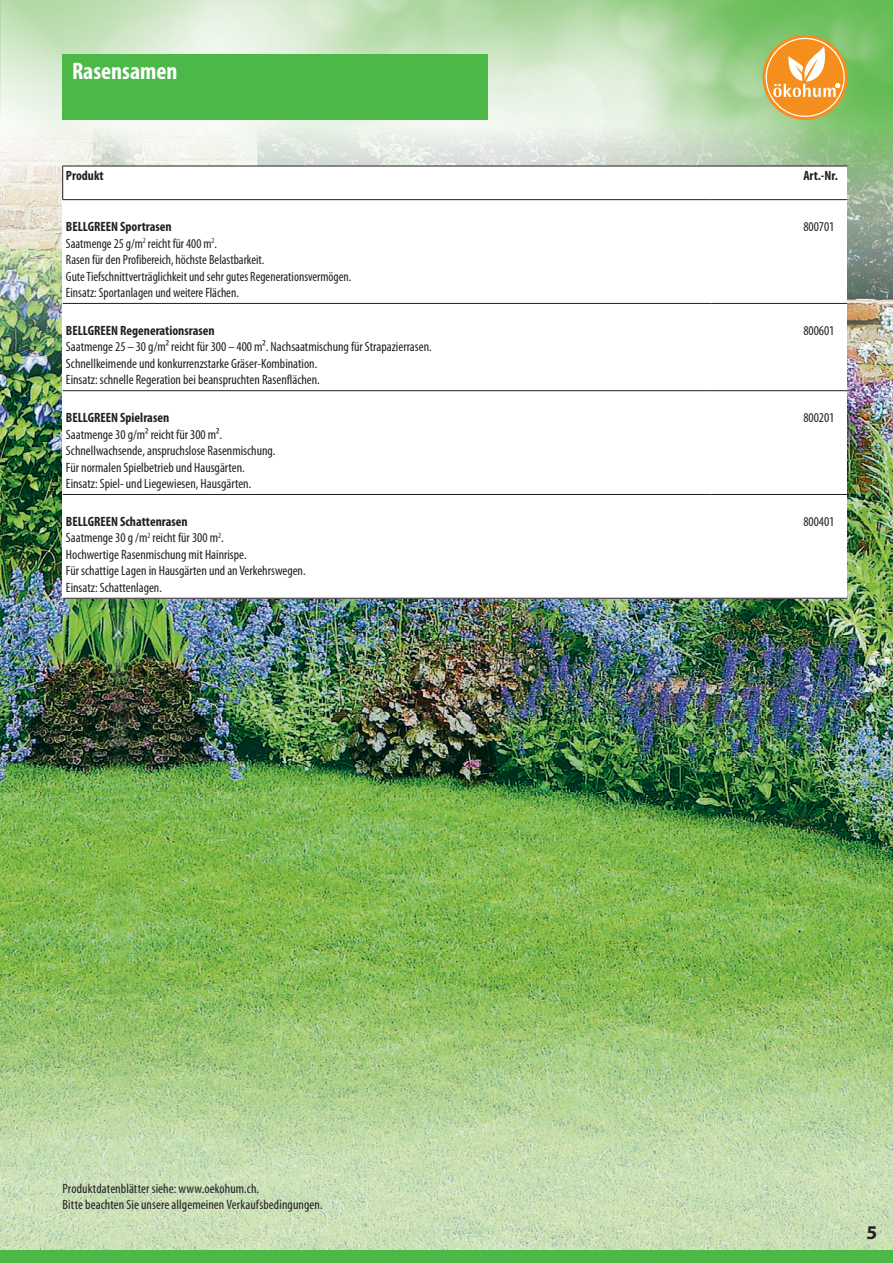
<style>
.page{position:relative;width:893px;height:1263px;background:#fff}
.page>*{position:absolute;margin:0;border:0;box-sizing:border-box;transform-origin:0 0}
.Seitentitel{font:700 condensed 24px "Myriad Pro";color:#fff}
.t1{font:700 19.5px "Myriad Pro";color:#231f20}
._04_Grundschrift{font:condensed 13.5px "Myriad Pro";color:#231f20}
.t2{font:700 condensed 13.5px "Myriad Pro";color:#231f20}
</style>
<div class="page">
<img style="left:0;top:0;width:893px;height:87px">
<img style="left:143px;top:85px;width:750px;height:793px">
<img style="left:0;top:87px;width:143px;height:791px">
<svg style="left:0;top:878px;width:893px;height:372px;background:#a6cb82"></svg>
<div style="left:63px;top:54px;width:425px;height:66px;background:#4cb848"></div>
<div style="left:63px;top:166px;width:784px;height:432px;background:#fff"></div>
<hr style="left:63px;top:166px;width:648px;height:1px;background:#231f20">
<hr style="left:62px;top:166px;width:1px;height:33px;background:#231f20">
<hr style="left:711px;top:166px;width:136px;height:1px;background:#231f20">
<hr style="left:711px;top:199px;width:136px;height:1px;background:#231f20">
<hr style="left:711px;top:303px;width:136px;height:1px;background:#231f20">
<hr style="left:63px;top:598px;width:648px;height:1px;background:#231f20">
<hr style="left:711px;top:598px;width:136px;height:1px;background:#231f20">
<hr style="left:63px;top:390px;width:648px;height:1px;background:#231f20">
<hr style="left:711px;top:390px;width:136px;height:1px;background:#231f20">
<hr style="left:63px;top:494px;width:648px;height:1px;background:#231f20">
<hr style="left:711px;top:494px;width:136px;height:1px;background:#231f20">
<hr style="left:63px;top:199px;width:648px;height:1px;background:#231f20">
<hr style="left:63px;top:303px;width:648px;height:1px;background:#231f20">
<svg style="left:763px;top:35px;width:85px;height:85px;background:#f49831"></svg>
<div style="left:766px;top:38px;width:79px;height:79px;border:1px solid #fff;border-radius:50%"></div>
<svg style="left:773px;top:46px;width:67px;height:51px"></svg>
<div style="left:0;top:1250px;width:893px;height:13px;background:#4cb848"></div>
<p class="Seitentitel" style="left:72px;top:56px;width:107px">Rasensamen</p>
<p class="t2" style="left:66px;top:167px;width:39px">Produkt</p>
<p class="t2" style="left:803px;top:167px;width:36px">Art.-Nr.</p>
<p class="t2" style="left:66px;top:218px;width:107px">BELLGREEN Sportrasen</p>
<p class="_04_Grundschrift" style="left:66px;top:235px;width:153px">Saatmenge 25 g/m<sup>2</sup> reicht für 400 m<sup>2</sup>.</p>
<p class="_04_Grundschrift" style="left:66px;top:251px;width:200px">Rasen für den Profibereich, höchste Belastbarkeit.</p>
<p class="_04_Grundschrift" style="left:66px;top:268px;width:287px">Gute Tiefschnittverträglichkeit und sehr gutes Regenerationsvermögen.</p>
<p class="_04_Grundschrift" style="left:66px;top:284px;width:174px">Einsatz: Sportanlagen und weitere Flächen.</p>
<p class="t2" style="left:66px;top:322px;width:150px">BELLGREEN Regenerationsrasen</p>
<p class="_04_Grundschrift" style="left:66px;top:339px;width:367px">Saatmenge 25–30 g/m2 reicht für 300 –400 m2. Nachsaatmischung für Strapazierrasen.</p>
<p class="_04_Grundschrift" style="left:66px;top:355px;width:253px">Schnellkeimende und konkurrenzstarke Gräser-Kombination.</p>
<p class="_04_Grundschrift" style="left:66px;top:372px;width:255px">Einsatz: schnelle Regeration bei beanspruchten Rasenflächen.</p>
<p class="t2" style="left:66px;top:409px;width:105px">BELLGREEN Spielrasen</p>
<p class="_04_Grundschrift" style="left:66px;top:426px;width:158px">Saatmenge 30 g/m2 reicht für 300 m2.</p>
<p class="_04_Grundschrift" style="left:66px;top:442px;width:211px">Schnellwachsende, anspruchslose Rasenmischung.</p>
<p class="_04_Grundschrift" style="left:66px;top:459px;width:180px">Für normalen Spielbetrieb und Hausgärten.</p>
<p class="_04_Grundschrift" style="left:66px;top:475px;width:187px">Einsatz: Spiel- und Liegewiesen, Hausgärten.</p>
<p class="t2" style="left:66px;top:513px;width:123px">BELLGREEN Schattenrasen</p>
<p class="_04_Grundschrift" style="left:66px;top:530px;width:159px">Saatmenge 30 g /m<sup>2</sup> reicht für 300 m<sup>2</sup>.</p>
<p class="_04_Grundschrift" style="left:66px;top:546px;width:182px">Hochwertige Rasenmischung mit Hainrispe.</p>
<p class="_04_Grundschrift" style="left:66px;top:563px;width:241px">Für schattige Lagen in Hausgärten und an Verkehrswegen.</p>
<p class="_04_Grundschrift" style="left:66px;top:579px;width:98px">Einsatz: Schattenlagen.</p>
<p class="_04_Grundschrift" style="left:803px;top:218px;width:33px">800701</p>
<p class="_04_Grundschrift" style="left:803px;top:322px;width:33px">800601</p>
<p class="_04_Grundschrift" style="left:803px;top:409px;width:33px">800201</p>
<p class="_04_Grundschrift" style="left:803px;top:513px;width:33px">800401</p>
<p class="_04_Grundschrift" style="left:63px;top:1180px;width:198px">Produktdatenblätter siehe: www.oekohum.ch.</p>
<p class="_04_Grundschrift" style="left:63px;top:1196px;width:262px">Bitte beachten Sie unsere allgemeinen Verkaufsbedingungen.</p>
<p class="t1" style="left:866px;top:1220px;width:12px">5</p>
</div>
